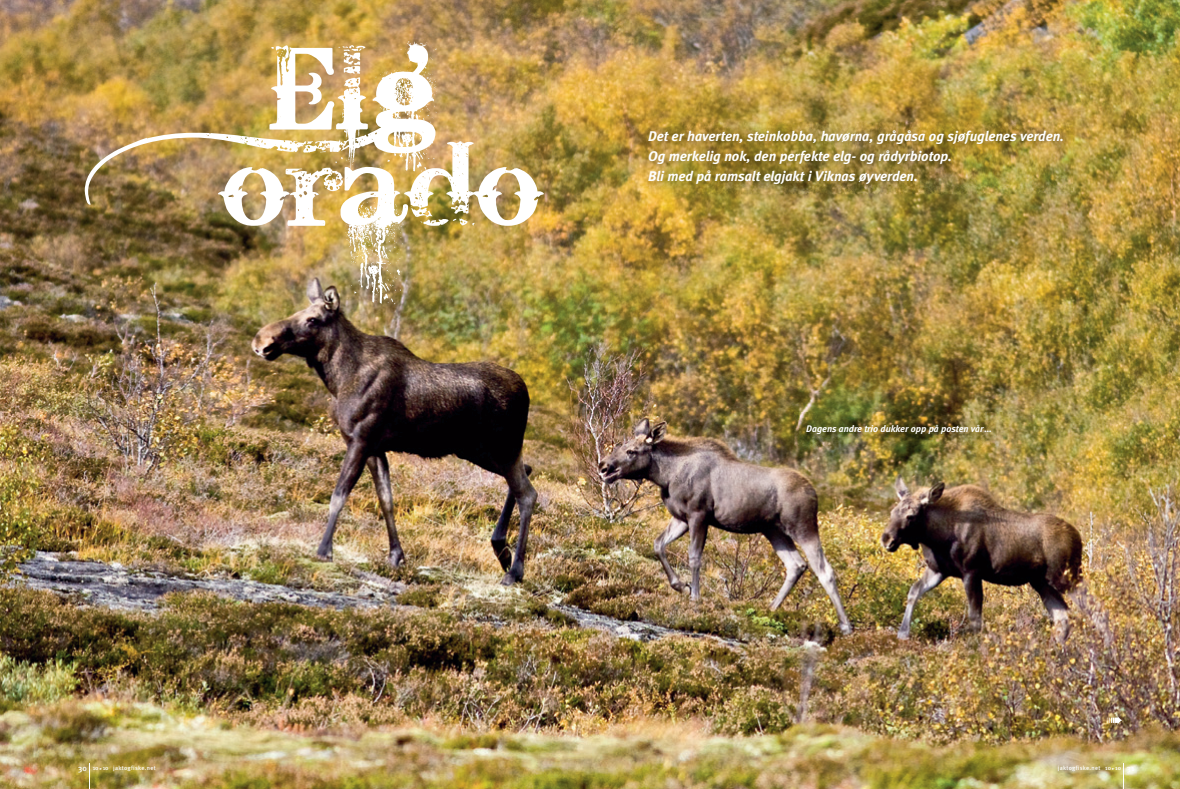
<style>
.page{position:relative;width:1180px;height:789px;background:#fff}
.page>*{position:absolute;margin:0;border:0;box-sizing:border-box;transform-origin:0 0}
.t1{font:116px/96.1px "Bleeding Cowboys";letter-spacing:.01em;color:#fff}
.t2{font:italic 700 14px/20px "Meta";letter-spacing:-.005em;color:#fff}
.t3{font:italic 700 9.5px "Meta";color:#fff}
.t4{font:500 6px "Meta";letter-spacing:.05em;color:#fff}
.s1{font-size:8px}
.s2{font-family:"Meta Bold Expert";font-weight:400}
</style>
<div class="page">
<img style="left:0;top:0;width:1179px;height:788px">
<img style="left:794px;top:412px;width:208px;height:33px">
<img style="left:640px;top:122px;width:431px;height:71px">
<svg style="left:1107px;top:715px;width:14px;height:9px"></svg>
<svg style="left:90px;top:763px;width:1px;height:25px"></svg>
<svg style="left:1123px;top:763px;width:1px;height:25px"></svg>
<h1 class="t1" style="left:218px;top:41px;width:507px;text-indent:51px">Elg orado</h1>
<p class="t2" style="left:648px;top:125px;width:417px">Det er haverten, steinkobba, havørna, grågåsa og sjøfuglenes verden.<br>Og merkelig nok, den perfekte elg- og rådyrbiotop.<br>Bli med på ramsalt elgjakt i Viknas øyverden.</p>
<p class="t3" style="left:806px;top:422px;width:187px">Dagens andre trio dukker opp på posten vår …</p>
<p class="t4" style="left:78px;top:764px;width:79px"><span class="s1">30</span> 10 <span class="s2">t</span>10 jaktogfiske.net</p>
<p class="t4" style="left:1057px;top:764px;width:78px">jaktogfiske.net 10 <span class="s2">t</span>10 <span class="s1">31</span></p>
</div>
